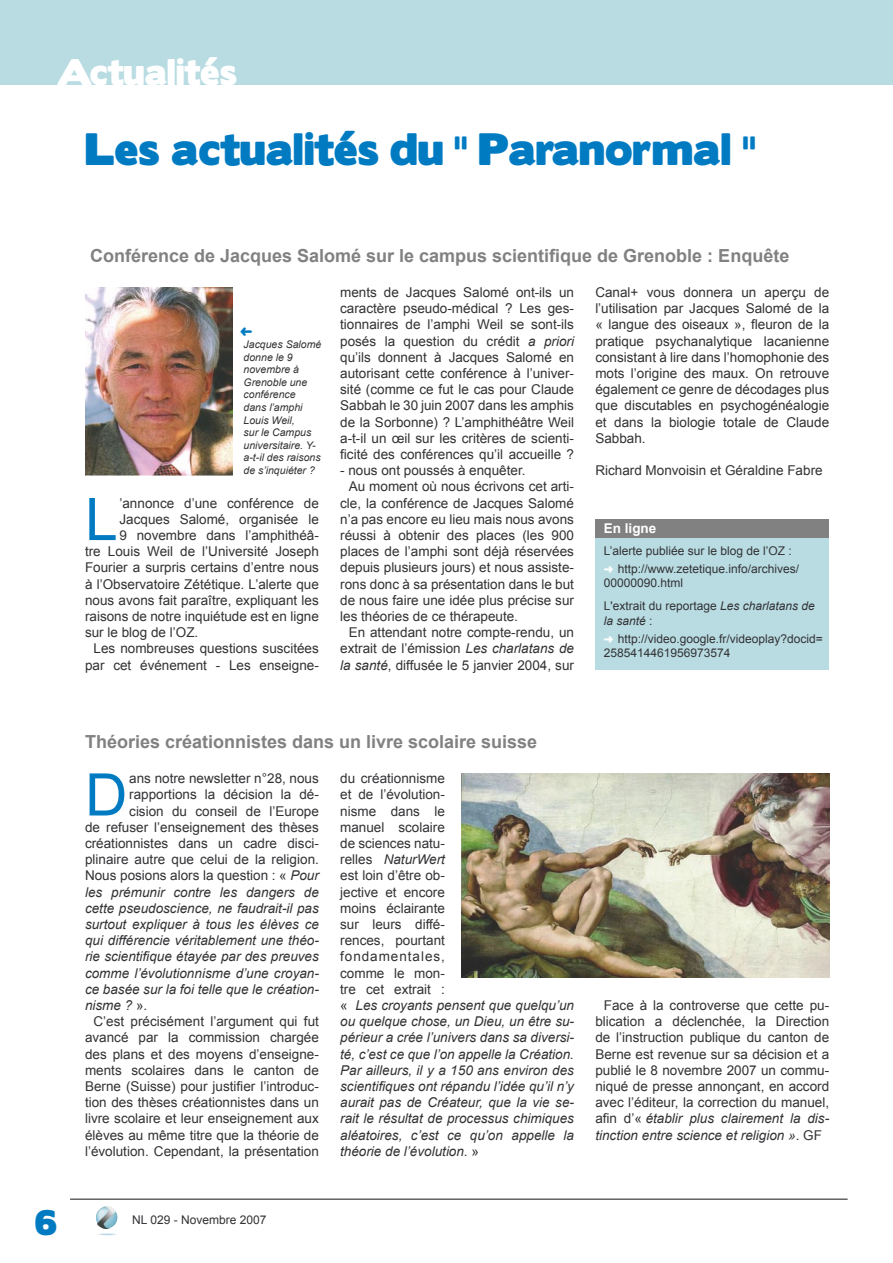
<style>
.page{position:relative;width:893px;height:1263px;background:#fff}
.page>*{position:absolute;margin:0;border:0;box-sizing:border-box;transform-origin:0 0}
.t1{font:58.8px "Arial";color:#007bc2}
.t2{font:40.5px "Boris Black Bloxx";color:#007bc2}
.t3{font:33px "Boris Black Bloxx";color:#fff}
.t4{font:31.5px "Boris Black Bloxx";color:#007bc2}
.t5{font:700 18px "Arial";color:#818181}
.t6{font:13.5px/16.2px "Arial";color:#323235;text-align:justify}
.t7{font:italic 13.5px/16.2px "Arial";color:#323235}
.t8{font:700 13.5px "Arial";color:#fff}
.t9{font:12px/18px "Arial";color:#323235}
.t10{font:italic 10.5px/12.6px "Arial";color:#323235}
.s1{font-style:italic}
.s2{font-style:normal}
</style>
<div class="page">
<div style="left:595px;top:538px;width:234px;height:132px;background:#b9dce2"></div>
<div style="left:595px;top:519px;width:234px;height:19px;background:#818181"></div>
<div style="left:0;top:0;width:893px;height:85px;background:#b9dce2"></div>
<img style="left:86px;top:287px;width:146px;height:188px">
<img style="left:462px;top:774px;width:367px;height:203px">
<img style="left:96px;top:1206px;width:22px;height:29px">
<hr style="left:70px;top:1199px;width:777px;height:1px;background:#59585c">
<h3 class="t3" style="left:57px;top:47px;width:182px">Actualités</h3>
<h2 class="t2" style="left:85px;top:119px;width:672px">Les actualités du " Paranormal "</h2>
<h3 class="t5" style="left:90px;top:243px;width:701px">Conférence de Jacques Salomé sur le campus scientifique de Grenoble : Enquête</h3>
<h3 class="t4" style="left:35px;top:1199px;width:24px">6</h3>
<p class="t10" style="left:244px;top:338px;width:79px">Jacques Salomé donne le 9 novembre à<br>Grenoble une conférence<br>dans l’amphi<br>Louis Weil,<br>sur le Campus universitaire. Y&shy;a-t-il des raisons de s’inquiéter ?</p>
<h1 class="t1" style="left:85px;top:481px;width:34px">L</h1>
<p class="t6" style="left:119px;top:495px;width:201px">’annonce d’une conférence de</p>
<p class="t6" style="left:119px;top:511px;width:201px">Jacques Salomé, organisée le</p>
<p class="t6" style="left:119px;top:527px;width:201px">9 novembre dans l’amphithéâ-</p>
<p class="t6" style="left:85px;top:544px;width:235px">tre Louis Weil de l’Université Joseph</p>
<p class="t6" style="left:85px;top:560px;width:235px">Fourier a surpris certains d’entre nous</p>
<p class="t6" style="left:85px;top:576px;width:235px">à l’Observatoire Zététique. L’alerte que</p>
<p class="t6" style="left:85px;top:592px;width:235px">nous avons fait paraître, expliquant les</p>
<p class="t6" style="left:85px;top:608px;width:235px">raisons de notre inquiétude est en ligne</p>
<p class="t6" style="left:85px;top:625px;width:115px">sur le blog de l’OZ.</p>
<p class="t6" style="left:94px;top:641px;width:227px">Les nombreuses questions suscitées</p>
<p class="t6" style="left:85px;top:657px;width:235px">par cet événement - Les enseigne-</p>
<p class="t6" style="left:340px;top:284px;width:235px">ments de Jacques Salomé ont-ils un caractère pseudo-médical ? Les ges&shy;tionnaires de l’amphi Weil se sont-ils posés la question du crédit <span class="s1">a priori </span>qu’ils donnent à Jacques Salomé en autorisant cette conférence à l’univer&shy;sité (comme ce fut le cas pour Claude Sabbah le 30 juin 2007 dans les amphis de la Sorbonne) ? L’amphithéâtre Weil a-t-il un œil sur les critères de scienti&shy;ficité des conférences qu’il accueille ?</p>
<p class="t6" style="left:340px;top:463px;width:187px">- nous ont poussés à enquêter.</p>
<p class="t6" style="left:349px;top:479px;width:227px">Au moment où nous écrivons cet arti-</p>
<p class="t6" style="left:340px;top:495px;width:235px">cle, la conférence de Jacques Salomé</p>
<p class="t6" style="left:340px;top:511px;width:235px">n’a pas encore eu lieu mais nous avons</p>
<p class="t6" style="left:340px;top:527px;width:235px">réussi à obtenir des places (les 900</p>
<p class="t6" style="left:340px;top:544px;width:235px">places de l’amphi sont déjà réservées</p>
<p class="t6" style="left:340px;top:560px;width:235px">depuis plusieurs jours) et nous assiste-</p>
<p class="t6" style="left:340px;top:576px;width:235px">rons donc à sa présentation dans le but</p>
<p class="t6" style="left:340px;top:592px;width:235px">de nous faire une idée plus précise sur</p>
<p class="t6" style="left:340px;top:608px;width:179px">les théories de ce thérapeute.</p>
<p class="t6" style="left:349px;top:625px;width:227px">En attendant notre compte-rendu, un</p>
<p class="t6" style="left:340px;top:641px;width:235px">extrait de l’émission <span class="s1">Les charlatans de</span></p>
<p class="t6" style="left:340px;top:657px;width:235px"><span class="s1">la santé</span>, diffusée le 5 janvier 2004, sur</p>
<p class="t6" style="left:595px;top:284px;width:235px">Canal+ vous donnera un aperçu de l’utilisation par Jacques Salomé de la « langue des oiseaux », fleuron de la pratique psychanalytique lacanienne consistant à lire dans l’homophonie des mots l’origine des maux. On retrouve également ce genre de décodages plus que discutables en psychogénéalogie et dans la biologie totale de Claude Sabbah.</p>
<p class="t6" style="left:595px;top:463px;width:229px">Richard Monvoisin et Géraldine Fabre</p>
<p class="t8" style="left:604px;top:520px;width:54px">En ligne</p>
<p class="t9" style="left:618px;top:542px;width:183px;text-indent:-14px">L’alerte publiée sur le blog de l’OZ : http://www.zetetique.info/archives/</p>
<p class="t9" style="left:604px;top:572px;width:213px;line-height:23px">00000090.html<br>L'extrait du reportage <span class="s1">Les charlatans de</span></p>
<p class="t9" style="left:618px;top:611px;width:207px;text-indent:-14px"><span class="s1">la santé</span> : http://video.google.fr/videoplay?docid=</p>
<p class="t9" style="left:604px;top:644px;width:128px">2585414461956973574</p>
<h3 class="t5" style="left:85px;top:729px;width:454px">Théories créationnistes dans un livre scolaire suisse</h3>
<h1 class="t1" style="left:85px;top:756px;width:44px">D</h1>
<p class="t6" style="left:129px;top:770px;width:191px">ans notre newsletter n°28, nous</p>
<p class="t7" style="left:340px;top:770px;width:235px"><span class="s2">du créationnisme<br>et de l’évolution-<br>nisme dans le<br>manuel scolaire<br>de sciences natu-<br>relles</span> NaturWert<br><span class="s2">est loin d’être ob-<br>jective et encore<br>moins éclairante<br>sur leurs diffé-<br>rences, pourtant<br>fondamentales,<br>comme le mon-<br>tre cet extrait :<br>«</span> Les croyants pensent que quelqu’un ou quelque chose, un Dieu, un être su&shy;périeur a crée l’univers dans sa diversi&shy;té, c’est ce que l’on appelle la Création.<br>Par ailleurs, il y a 150 ans environ des scientifiques ont répandu l’idée qu’il n’y aurait pas de Créateur, que la vie se&shy;rait le résultat de processus chimiques aléatoires, c’est ce qu’on appelle la théorie de l’évolution. <span class="s2">»</span></p>
<p class="t6" style="left:129px;top:787px;width:191px">rapportions la décision la dé-</p>
<p class="t6" style="left:129px;top:803px;width:191px">cision du conseil de l’Europe</p>
<p class="t6" style="left:85px;top:819px;width:235px">de refuser l’enseignement des thèses</p>
<p class="t6" style="left:85px;top:835px;width:235px">créationnistes dans un cadre disci-</p>
<p class="t6" style="left:85px;top:851px;width:235px">plinaire autre que celui de la religion.</p>
<p class="t6" style="left:85px;top:868px;width:235px">Nous posions alors la question : « <span class="s1">Pour</span></p>
<p class="t7" style="left:85px;top:884px;width:235px">les prémunir contre les dangers de</p>
<p class="t7" style="left:85px;top:900px;width:235px">cette pseudoscience, ne faudrait-il pas</p>
<p class="t7" style="left:85px;top:916px;width:235px">surtout expliquer à tous les élèves ce</p>
<p class="t7" style="left:85px;top:932px;width:235px">qui différencie véritablement une théo-</p>
<p class="t7" style="left:85px;top:949px;width:235px">rie scientifique étayée par des preuves</p>
<p class="t7" style="left:85px;top:965px;width:235px">comme l’évolutionnisme d’une croyan-</p>
<p class="t7" style="left:85px;top:981px;width:235px">ce basée sur la foi telle que le création-</p>
<p class="t7" style="left:85px;top:997px;width:64px">nisme ? <span class="s2">».</span></p>
<p class="t6" style="left:94px;top:1013px;width:227px">C’est précisément l’argument qui fut</p>
<p class="t6" style="left:85px;top:1030px;width:235px">avancé par la commission chargée</p>
<p class="t6" style="left:85px;top:1046px;width:235px">des plans et des moyens d’enseigne-</p>
<p class="t6" style="left:85px;top:1062px;width:235px">ments scolaires dans le canton de</p>
<p class="t6" style="left:85px;top:1078px;width:235px">Berne (Suisse) pour justifier l’introduc-</p>
<p class="t6" style="left:85px;top:1094px;width:235px">tion des thèses créationnistes dans un</p>
<p class="t6" style="left:85px;top:1111px;width:235px">livre scolaire et leur enseignement aux</p>
<p class="t6" style="left:85px;top:1127px;width:235px">élèves au même titre que la théorie de</p>
<p class="t6" style="left:85px;top:1143px;width:235px">l’évolution. Cependant, la présentation</p>
<p class="t6" style="left:595px;top:997px;width:235px;text-indent:9px">Face à la controverse que cette pu&shy;blication a déclenchée, la Direction de l’instruction publique du canton de Berne est revenue sur sa décision et a publié le 8 novembre 2007 un commu&shy;niqué de presse annonçant, en accord avec l’éditeur, la correction du manuel, afin d’« <span class="s1">établir plus clairement la dis&shy;tinction entre science et religion »</span>. GF</p>
<p class="t9" style="left:132px;top:1211px;width:136px">NL 029 - Novembre 2007</p>
</div>
